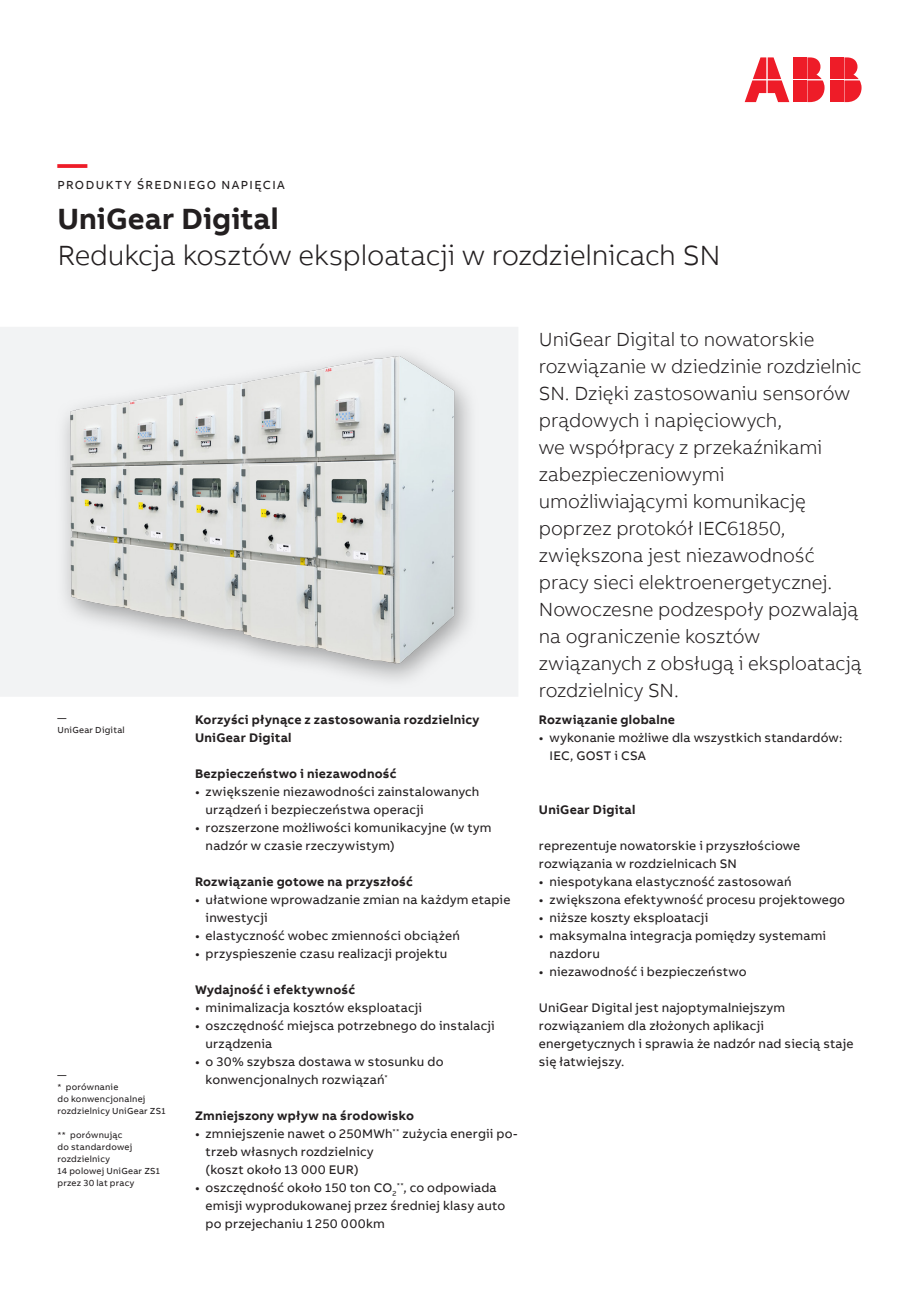
<style>
.page{position:relative;width:919px;height:1289px;background:#fff}
.page>*{position:absolute;margin:0;border:0;box-sizing:border-box;transform-origin:0 0}
.Headline_M_20pt_24pt{font:700 30px "AB Bvoice";letter-spacing:.005em;color:#231f20}
.Headline_M_20pt_24pt-2{font:700 30px "AB Bvoice";color:#ee1c28}
.Subheadline_M_20pt_2{font:300 28.5px "AB Bvoice";letter-spacing:-.01em;color:#231f20}
.Lead_13pt_18pt{font:300 19.5px/27px "AB Bvoice";letter-spacing:-.005em;color:#231f20}
.Paragraph_Title_8_5p{font:12.75px/18px "AB Bvoice";letter-spacing:.015em;color:#231f20}
.Paragraph_Title_8_5p-2{font:700 12.75px/18px "AB Bvoice";letter-spacing:.02em;color:#231f20}
.Copytext_8_5pt_12pt{font:12.75px/18px "AB Bvoice";letter-spacing:.015em;color:#231f20}
.Category_M_8pt_9_6pt{font:12px "AB Bvoice";letter-spacing:.12em;color:#231f20}
.Caption_6pt_8pt{font:9px/12px "AB Bvoice";letter-spacing:.025em;color:#231f20}
</style>
<div class="page">
<div style="left:1px;top:327px;width:516px;height:369px;background:#f2f3f4"></div>
<img style="left:64px;top:354px;width:406px;height:326px">
<div style="left:0;top:327px;width:518px;height:369px;border:2px solid #f2f3f4"></div>
<div style="left:829px;top:57px;width:14px;height:22px;background:#ee1c28"></div>
<div style="left:829px;top:80px;width:14px;height:22px;background:#ee1c28"></div>
<svg style="left:844px;top:57px;width:17px;height:45px"></svg>
<svg style="left:744px;top:57px;width:45px;height:45px"></svg>
<div style="left:792px;top:57px;width:14px;height:22px;background:#ee1c28"></div>
<div style="left:792px;top:80px;width:14px;height:22px;background:#ee1c28"></div>
<svg style="left:807px;top:57px;width:17px;height:45px"></svg>
<p class="Headline_M_20pt_24pt-2" style="left:57px;top:145px;width:31px">—</p>
<p class="Category_M_8pt_9_6pt" style="left:57px;top:177px;width:229px">PRODUKTY ŚREDNIEGO NAPIĘCIA</p>
<p class="Headline_M_20pt_24pt" style="left:57px;top:199px;width:223px">UniGear Digital</p>
<p class="Subheadline_M_20pt_2" style="left:57px;top:238px;width:664px">Redukcja kosztów eksploatacji w rozdzielnicach SN</p>
<p class="Caption_6pt_8pt" style="left:57px;top:712px;width:10px">—</p>
<p class="Caption_6pt_8pt" style="left:57px;top:724px;width:69px">UniGear Digital</p>
<p class="Caption_6pt_8pt" style="left:57px;top:1068px;width:10px">—</p>
<p class="Caption_6pt_8pt" style="left:57px;top:1080px;width:110px">* porównanie<br>do konwencjonalnej rozdzielnicy UniGear ZS1</p>
<p class="Caption_6pt_8pt" style="left:57px;top:1128px;width:104px">** porównując<br>do standardowej rozdzielnicy<br>14 polowej UniGear ZS1 przez 30 lat pracy</p>
<p class="Paragraph_Title_8_5p-2" style="left:195px;top:710px;width:286px">Korzyści płynące z zastosowania rozdzielnicy<br>UniGear Digital</p>
<p class="Paragraph_Title_8_5p-2" style="left:195px;top:764px;width:203px">Bezpieczeństwo i niezawodność</p>
<p class="Paragraph_Title_8_5p" style="left:206px;top:782px;width:275px;text-indent:-11px">• zwiększenie niezawodności zainstalowanych urządzeń i bezpieczeństwa operacji</p>
<p class="Paragraph_Title_8_5p" style="left:206px;top:818px;width:287px;text-indent:-11px">• rozszerzone możliwości komunikacyjne (w tym nadzór w czasie rzeczywistym)</p>
<p class="Paragraph_Title_8_5p-2" style="left:195px;top:872px;width:219px">Rozwiązanie gotowe na przyszłość</p>
<p class="Paragraph_Title_8_5p" style="left:206px;top:890px;width:306px;text-indent:-11px">• ułatwione wprowadzanie zmian na każdym etapie inwestycji</p>
<p class="Paragraph_Title_8_5p" style="left:195px;top:926px;width:266px">• elastyczność wobec zmienności obciążeń</p>
<p class="Paragraph_Title_8_5p" style="left:195px;top:944px;width:254px">• przyspieszenie czasu realizacji projektu</p>
<p class="Paragraph_Title_8_5p-2" style="left:195px;top:980px;width:162px">Wydajność i efektywność</p>
<p class="Paragraph_Title_8_5p" style="left:195px;top:998px;width:229px">• minimalizacja kosztów eksploatacji</p>
<p class="Paragraph_Title_8_5p" style="left:206px;top:1016px;width:291px;text-indent:-11px">• oszczędność miejsca potrzebnego do instalacji urządzenia</p>
<p class="Paragraph_Title_8_5p" style="left:206px;top:1052px;width:239px;text-indent:-11px">• o 30% szybsza dostawa w stosunku do konwencjonalnych rozwiązań<sup>*</sup></p>
<p class="Paragraph_Title_8_5p-2" style="left:195px;top:1106px;width:220px">Zmniejszony wpływ na środowisko</p>
<p class="Paragraph_Title_8_5p" style="left:206px;top:1124px;width:313px;text-indent:-11px">• zmniejszenie nawet o 250MWh<sup>**</sup> zużycia energii po&shy;trzeb własnych rozdzielnicy<br>(koszt około 13 000 EUR)</p>
<p class="Paragraph_Title_8_5p" style="left:206px;top:1178px;width:301px;text-indent:-11px">• oszczędność około 150 ton CO<sub>2</sub><sup>**</sup>, co odpowiada emisji wyprodukowanej przez średniej klasy auto po przejechaniu 1 250 000km</p>
<p class="Lead_13pt_18pt" style="left:539px;top:325px;width:324px">UniGear Digital to nowatorskie rozwiązanie w dziedzinie rozdzielnic<br>SN. Dzięki zastosowaniu sensorów prądowych i napięciowych,<br>we współpracy z przekaźnikami zabezpieczeniowymi umożliwiającymi komunikację poprzez protokół IEC61850, zwiększona jest niezawodność pracy sieci elektroenergetycznej.<br>Nowoczesne podzespoły pozwalają na ograniczenie kosztów związanych z obsługą i eksploatacją rozdzielnicy SN.</p>
<p class="Paragraph_Title_8_5p-2" style="left:539px;top:710px;width:138px">Rozwiązanie globalne</p>
<p class="Paragraph_Title_8_5p" style="left:549px;top:728px;width:294px;text-indent:-11px">• wykonanie możliwe dla wszystkich standardów:<br>IEC, GOST i CSA</p>
<p class="Paragraph_Title_8_5p-2" style="left:539px;top:800px;width:98px">UniGear Digital</p>
<p class="Copytext_8_5pt_12pt" style="left:539px;top:836px;width:263px">reprezentuje nowatorskie i przyszłościowe rozwiązania w rozdzielnicach SN</p>
<p class="Paragraph_Title_8_5p" style="left:539px;top:872px;width:254px">• niespotykana elastyczność zastosowań</p>
<p class="Paragraph_Title_8_5p" style="left:539px;top:890px;width:308px">• zwiększona efektywność procesu projektowego</p>
<p class="Paragraph_Title_8_5p" style="left:539px;top:908px;width:171px">• niższe koszty eksploatacji</p>
<p class="Paragraph_Title_8_5p" style="left:549px;top:926px;width:278px;text-indent:-11px">• maksymalna integracja pomiędzy systemami nazdoru</p>
<p class="Paragraph_Title_8_5p" style="left:539px;top:962px;width:209px">• niezawodność i bezpieczeństwo</p>
<p class="Paragraph_Title_8_5p" style="left:539px;top:998px;width:316px">UniGear Digital jest najoptymalniejszym rozwiązaniem dla złożonych aplikacji energetycznych i sprawia że nadzór nad siecią staje się łatwiejszy.</p>
</div>
